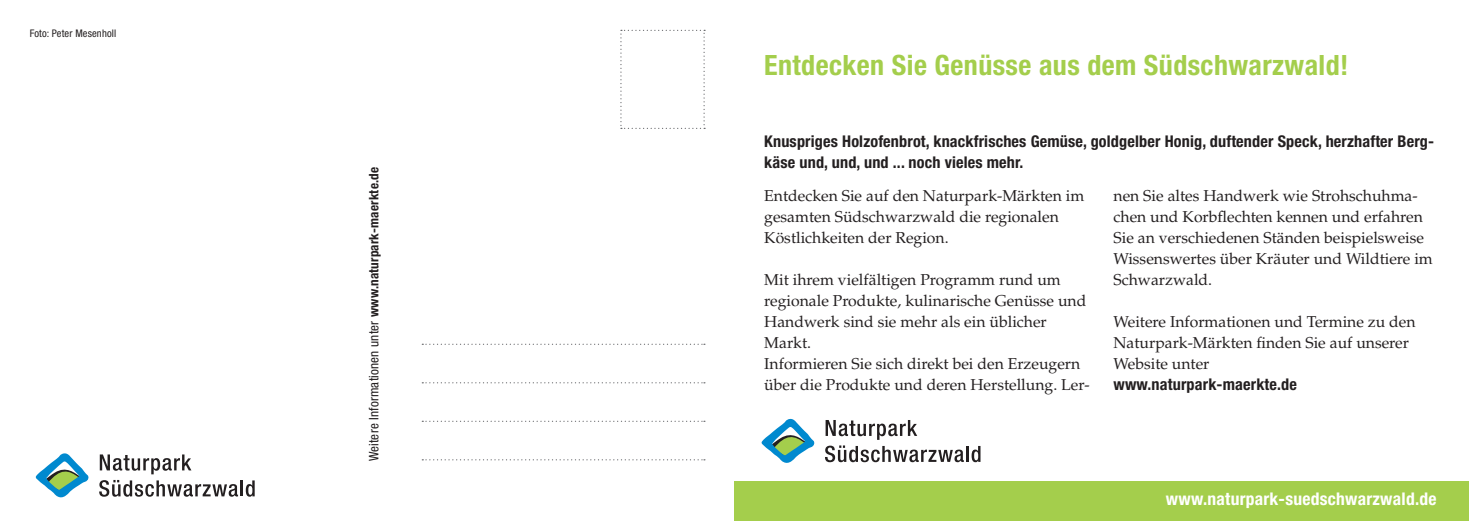
<style>
.page{position:relative;width:1469px;height:521px;background:#fff}
.page>*{position:absolute;margin:0;border:0;box-sizing:border-box;transform-origin:0 0}
.t1{font:700 condensed 28px "Helvetica Neue LT Std";letter-spacing:.015em;color:#a4ce4c}
.t2{font:700 condensed 17.5px "Helvetica Neue LT Std";letter-spacing:.015em;color:#fff}
.t3{font:700 condensed 16.1px/21px "Helvetica Neue LT Std";letter-spacing:.01em;color:#231f20}
.t4{font:15.75px/21px "Palatino LT Std";color:#231f20}
.t5{font:condensed 13.12px "Helvetica Neue LT Std";letter-spacing:.015em;color:#231f20}
.t6{font:condensed 10.5px "Helvetica Neue LT Std";letter-spacing:.015em;color:#231f20}
.s1{font-weight:700}
</style>
<div class="page">
<svg style="left:422px;top:344px;width:283px;height:1px"></svg>
<svg style="left:422px;top:382px;width:283px;height:1px"></svg>
<svg style="left:422px;top:421px;width:283px;height:1px"></svg>
<svg style="left:422px;top:459px;width:283px;height:1px"></svg>
<svg style="left:100px;top:454px;width:91px;height:20px"></svg>
<svg style="left:99px;top:480px;width:139px;height:17px"></svg>
<hr style="left:240px;top:480px;width:3px;height:16px;background:#231f20">
<svg style="left:246px;top:480px;width:9px;height:17px"></svg>
<svg style="left:36px;top:453px;width:53px;height:44px"></svg>
<svg style="left:620px;top:30px;width:85px;height:99px"></svg>
<svg style="left:825px;top:420px;width:155px;height:42px"></svg>
<svg style="left:761px;top:419px;width:53px;height:44px"></svg>
<div style="left:734px;top:481px;width:734px;height:40px;background:#a4ce4c"></div>
<p class="t6" style="left:30px;top:27px;width:88px">Foto: Peter Mesenholl</p>
<p class="t5" style="left:366px;top:461px;width:296px;rotate:-90deg">Weitere Informationen unter <span class="s1">www.naturpark-maerkte.de</span></p>
<h1 class="t1" style="left:764px;top:48px;width:585px">Entdecken Sie Genüsse aus dem Südschwarzwald!</h1>
<p class="t3" style="left:764px;top:130px;width:671px">Knuspriges Holzofenbrot, knackfrisches Gemüse, goldgelber Honig, duftender Speck, herzhafter Berg&shy;käse und, und, und ... noch vieles mehr.</p>
<p class="t4" style="left:764px;top:185px;width:322px">Entdecken Sie auf den Naturpark-Märkten im gesamten Südschwarzwald die regionalen<br>Köstlichkeiten der Region.</p>
<p class="t4" style="left:764px;top:269px;width:327px">Mit ihrem vielfältigen Programm rund um regionale Produkte, kulinarische Genüsse und Handwerk sind sie mehr als ein üblicher Markt.<br>Informieren Sie sich direkt bei den Erzeugern über die Produkte und deren Herstellung. Ler-</p>
<p class="t4" style="left:1113px;top:185px;width:321px">nen Sie altes Handwerk wie Strohschuhma&shy;chen und Korbflechten kennen und erfahren Sie an verschiedenen Ständen beispielsweise Wissenswertes über Kräuter und Wildtiere im Schwarzwald.</p>
<p class="t4" style="left:1113px;top:311px;width:303px">Weitere Informationen und Termine zu den<br>Naturpark-Märkten finden Sie auf unserer<br>Website unter</p>
<p class="t3" style="left:1113px;top:373px;width:185px">www.naturpark-maerkte.de</p>
<p class="t2" style="left:1165px;top:488px;width:272px">www.naturpark-suedschwarzwald.de</p>
</div>
